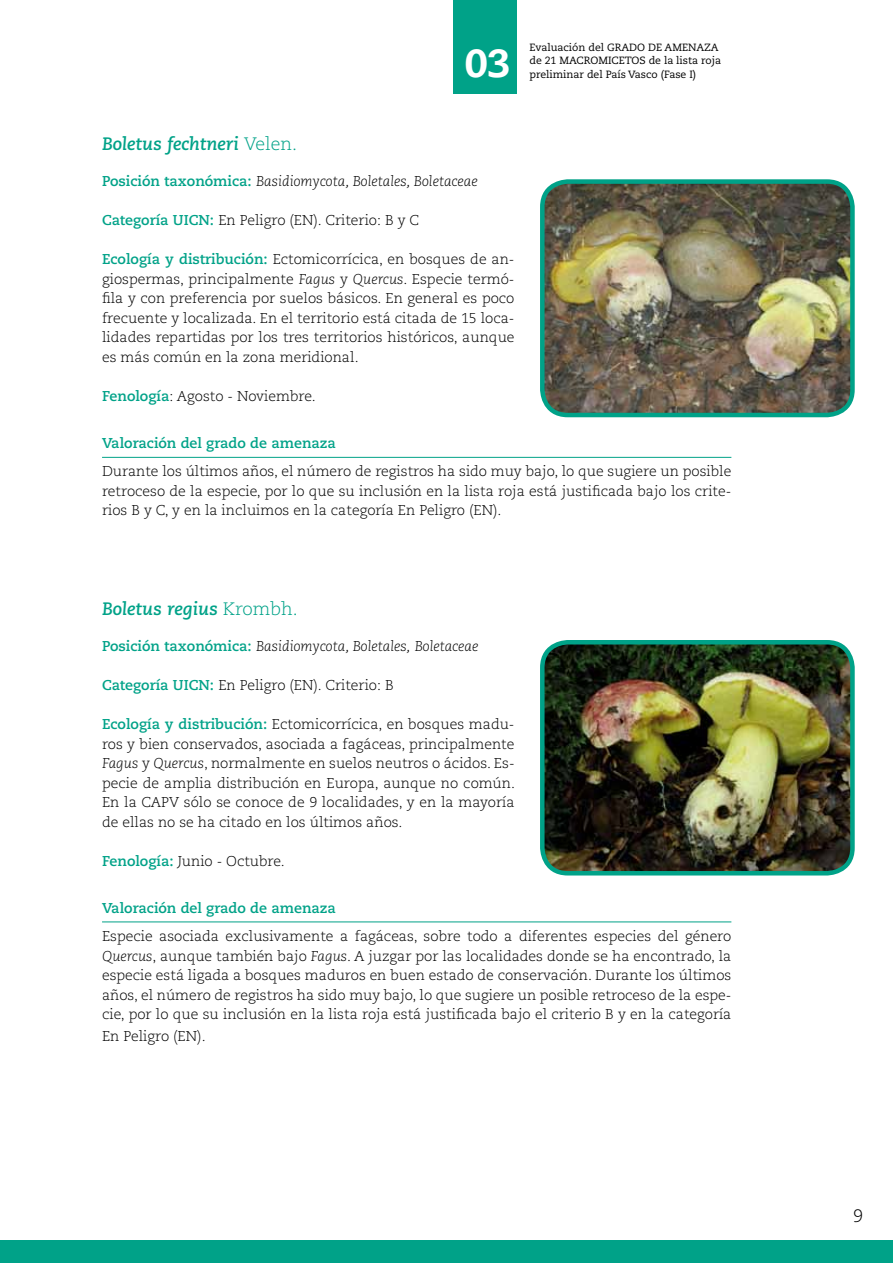
<style>
.page{position:relative;width:893px;height:1263px;background:#fff}
.page>*{position:absolute;margin:0;border:0;box-sizing:border-box;transform-origin:0 0}
.t1{font:800 39px "Caecilia LT Std";color:#fff}
.t2{font:italic 700 18px "Caecilia LT Std";color:#00a288}
.t3{font:300 18px "Caecilia LT Std";color:#000}
.t4{font:300 14.25px/19.5px "Caecilia LT Std";color:#000;text-align:justify}
.t5{font:italic 300 14.25px "Caecilia LT Std";color:#000}
.t6{font:700 14.25px "Caecilia LT Std";color:#00a288}
.t7{font:10.5px/13.5px "Caecilia LT Std";color:#000}
.s1{font-weight:300;font-style:normal}
.s2{font-weight:700;font-style:normal;color:#00a288}
.s3{font-weight:700;color:#00a288}
.s4{font-style:italic}
</style>
<div class="page">
<div style="left:0;top:1240px;width:893px;height:23px;background:#00a288"></div>
<div style="left:453px;top:0;width:64px;height:94px;background:#00a288"></div>
<hr style="left:102px;top:457px;width:629px;height:1px;background:#00a288">
<hr style="left:102px;top:921px;width:629px;height:1px;background:#00a288">
<img style="left:545px;top:184px;width:307px;height:230px">
<div style="left:540px;top:179px;width:315px;height:238px;border:4px solid #00a288;border-radius:26px"></div>
<img style="left:543px;top:645px;width:309px;height:228px">
<div style="left:540px;top:640px;width:315px;height:235px;border:4px solid #00a288;border-radius:26px"></div>
<h1 class="t1" style="left:465px;top:39px;width:48px">03</h1>
<p class="t7" style="left:529px;top:40px;width:193px">Evaluación del grado de amenaza de 21 macromiceto s de la lista roja</p>
<p class="t7" style="left:529px;top:67px;width:168px">preliminar del País Vasco (Fase I)</p>
<p class="t2" style="left:102px;top:133px;width:197px">Boletus fechtneri <span class="s1">Velen.</span></p>
<p class="t5" style="left:102px;top:173px;width:377px"><span class="s2">Posición taxonómica:</span> Basidiomycota, Boletales, Boletaceae</p>
<p class="t4" style="left:102px;top:211px;width:319px"><span class="s3">Categoría UICN:</span> En Peligro (EN). Criterio: B y C</p>
<p class="t4" style="left:102px;top:250px;width:414px"><span class="s3">Ecología y distribución:</span> Ectomicorrícica, en bosques de an&shy;giospermas, principalmente <span class="s4">Fagus</span> y <span class="s4">Quercus</span>. Especie termó&shy;fila y con preferencia por suelos básicos. En general es poco frecuente y localizada. En el territorio está citada de 15 loca&shy;lidades repartidas por los tres territorios históricos, aunque es más común en la zona meridional.</p>
<p class="t4" style="left:102px;top:387px;width:215px"><span class="s3">Fenología</span>: Agosto - Noviembre.</p>
<p class="t6" style="left:102px;top:435px;width:236px">Valoración del grado de amenaza</p>
<p class="t4" style="left:102px;top:462px;width:631px">Durante los últimos años, el número de registros ha sido muy bajo, lo que sugiere un posible retroceso de la especie, por lo que su inclusión en la lista roja está justificada bajo los crite&shy;rios B y C, y en la incluimos en la categoría En Peligro (EN).</p>
<p class="t2" style="left:102px;top:598px;width:197px">Boletus regius <span class="s1">Krombh.</span></p>
<p class="t5" style="left:102px;top:638px;width:378px"><span class="s2">Posición taxonómica:</span> Basidiomycota, Boletales, Boletaceae</p>
<p class="t4" style="left:102px;top:676px;width:293px"><span class="s3">Categoría UICN:</span> En Peligro (EN). Criterio: B</p>
<p class="t4" style="left:102px;top:715px;width:414px"><span class="s3">Ecología y distribución:</span> Ectomicorrícica, en bosques madu&shy;ros y bien conservados, asociada a fagáceas, principalmente <span class="s4">Fagus</span> y <span class="s4">Quercus</span>, normalmente en suelos neutros o ácidos. Es&shy;pecie de amplia distribución en Europa, aunque no común.<br>En la CAPV sólo se conoce de 9 localidades, y en la mayoría de ellas no se ha citado en los últimos años.</p>
<p class="t4" style="left:102px;top:851px;width:184px"><span class="s3">Fenología:</span> Junio - Octubre.</p>
<p class="t6" style="left:102px;top:900px;width:236px">Valoración del grado de amenaza</p>
<p class="t4" style="left:102px;top:927px;width:631px">Especie asociada exclusivamente a fagáceas, sobre todo a diferentes especies del género <span class="s4">Quercus</span>, aunque también bajo <span class="s4">Fagus</span>. A juzgar por las localidades donde se ha encontrado, la especie está ligada a bosques maduros en buen estado de conservación. Durante los últimos años, el número de registros ha sido muy bajo, lo que sugiere un posible retroceso de la espe&shy;cie, por lo que su inclusión en la lista roja está justificada bajo el criterio B y en la categoría</p>
<p class="t4" style="left:102px;top:1026px;width:105px">En Peligro (EN).</p>
<p class="t3" style="left:853px;top:1205px;width:12px">9</p>
</div>
